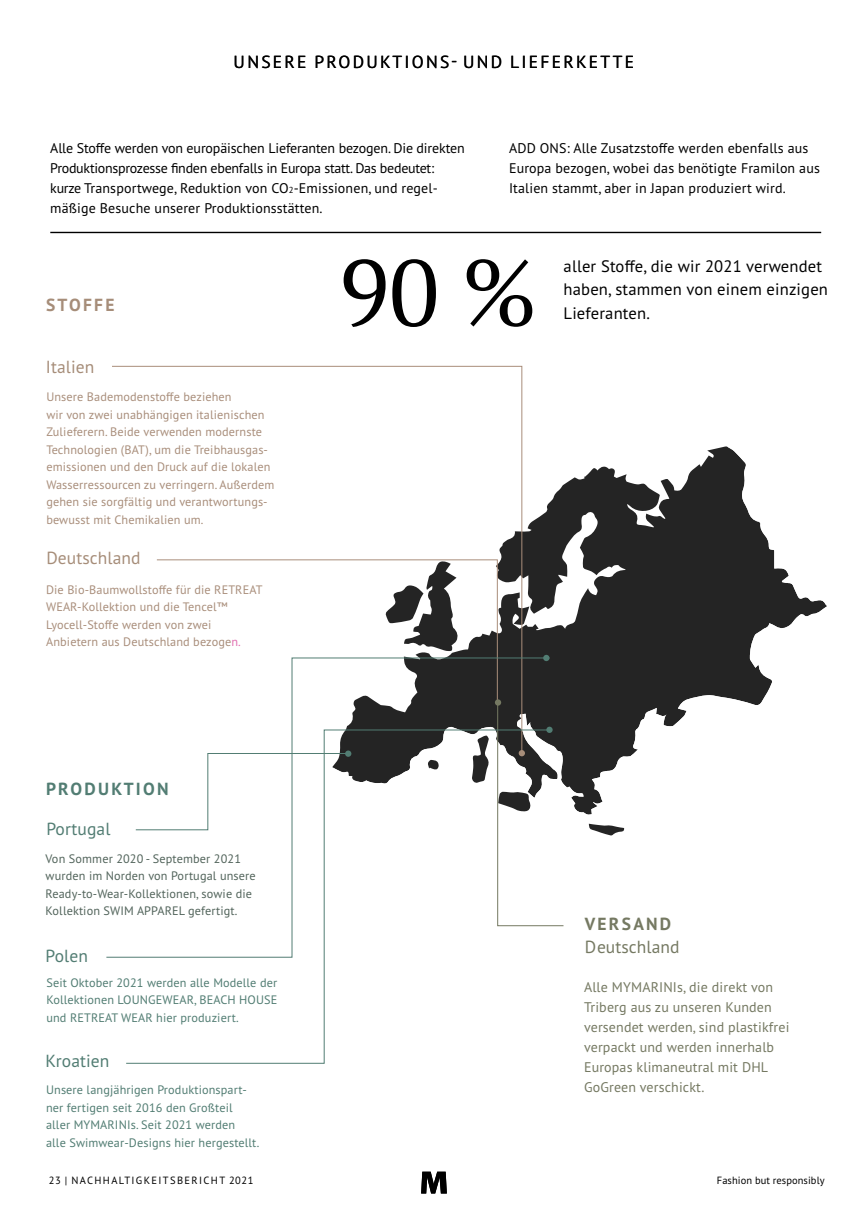
<style>
.page{position:relative;width:868px;height:1228px;background:#fff}
.page>*{position:absolute;margin:0;border:0;box-sizing:border-box;transform-origin:0 0}
.t1{font:93.66px "PT Serif";color:#000}
.t2{font:17.5px "PT Sans Pro";letter-spacing:.13em;color:#000}
.t3{font:17.5px "PT Sans Pro";letter-spacing:.005em;color:#527d73}
.t4{font:17.5px "PT Sans Pro";letter-spacing:.005em;color:#a68d79}
.t5{font:17.5px "PT Sans Pro";letter-spacing:.005em;color:#757962}
.t6{font:700 17.5px "PT Sans Pro";letter-spacing:.13em;color:#527d73}
.t7{font:700 17.5px "PT Sans Pro";letter-spacing:.13em;color:#757962}
.t8{font:700 17.5px "PT Sans Pro";letter-spacing:.13em;color:#a68d79}
.t9{font:16.62px/23.7px "PT Sans Pro";letter-spacing:.01em;color:#000}
.t10{font:14px/19.9px "PT Sans Pro";letter-spacing:-.01em;color:#000}
.t11{font:14px/19.9px "PT Sans Pro";letter-spacing:.01em;color:#757962}
.t12{font:14px/19.9px "PT Sans Pro";letter-spacing:.01em;color:#000}
.t13{font:12.25px/17.5px "PT Sans Pro";letter-spacing:.01em;color:#a98e7b}
.t14{font:12.25px/17.5px "PT Sans Pro";letter-spacing:.01em;color:#527d73;text-align:justify}
.t15{font:12.25px/17.5px "PT Sans Pro";letter-spacing:.01em;color:#52645b}
.t16{font:10.5px "PT Sans Pro";letter-spacing:.13em;color:#000}
.t17{font:10.5px "PT Sans Pro";letter-spacing:.005em;color:#000}
.s1{font-size:8.75px}
.s2{color:#e16fb1}
</style>
<div class="page">
<svg style="left:522px;top:446px;width:205px;height:160px;fill:#242424"></svg>
<svg style="left:522px;top:606px;width:305px;height:230px"></svg>
<svg style="left:727px;top:446px;width:100px;height:160px"></svg>
<svg style="left:589px;top:824px;width:36px;height:11px"></svg>
<svg style="left:112px;top:366px;width:410px;height:292px"></svg>
<svg style="left:157px;top:559px;width:341px;height:99px"></svg>
<svg style="left:550px;top:704px;width:14px;height:222px"></svg>
<div style="left:543px;top:655px;width:7px;height:6px;background:#527d73;border-radius:50%"></div>
<svg style="left:106px;top:658px;width:444px;height:299px"></svg>
<div style="left:546px;top:727px;width:7px;height:6px;background:#527d73;border-radius:50%"></div>
<svg style="left:126px;top:730px;width:424px;height:333px"></svg>
<hr style="left:50px;top:232px;width:771px;height:1px;background:#000">
<svg style="left:421px;top:1172px;width:26px;height:21px"></svg>
<svg style="left:135px;top:753px;width:212px;height:77px"></svg>
<div style="left:345px;top:750px;width:6px;height:7px;background:#527d73;border-radius:50%"></div>
<h2 class="t2" style="left:234px;top:51px;width:402px">UNSERE PRODUKTIONS- UND LIEFERKETTE</h2>
<p class="t10" style="left:50px;top:138px;width:416px">Alle Stoffe werden von europäischen Lieferanten bezogen. Die direkten Produktionsprozesse finden ebenfalls in Europa statt. Das bedeutet: kurze Transportwege, Reduktion von CO<span class="s1">2</span>-Emissionen, und regel&shy;mäßige Besuche unserer Produktionsstätten.</p>
<p class="t12" style="left:509px;top:138px;width:312px">ADD ONS: Alle Zusatzstoffe werden ebenfalls aus<br>Europa bezogen, wobei das benötigte Framilon aus<br>Italien stammt, aber in Japan produziert wird.</p>
<h2 class="t8" style="left:46px;top:293px;width:70px">STOFFE</h2>
<h2 class="t4" style="left:46px;top:355px;width:50px">Italien</h2>
<p class="t13" style="left:46px;top:388px;width:230px">Unsere Bademodenstoffe beziehen<br>wir von zwei unabhängigen italienischen Zulieferern. Beide verwenden modernste Technologien (BAT), um die Treibhausgas&shy;emissionen und den Druck auf die lokalen Wasserressourcen zu verringern. Außerdem gehen sie sorgfältig und verantwortungs&shy;bewusst mit Chemikalien um.</p>
<h2 class="t4" style="left:46px;top:547px;width:96px">Deutschland</h2>
<p class="t13" style="left:46px;top:580px;width:218px">Die Bio-Baumwollstoffe für die RETREAT WEAR-Kollektion und die Tencel™ Lyocell-Stoffe werden von zwei Anbietern aus Deutschland bezoge<span class="s2">n.</span></p>
<h2 class="t6" style="left:46px;top:777px;width:124px">PRODUKTION</h2>
<h2 class="t3" style="left:46px;top:818px;width:66px">Portugal</h2>
<p class="t15" style="left:46px;top:849px;width:212px">Von Sommer 2020 - September 2021 wurden im Norden von Portugal unsere Ready-to-Wear-Kollektionen, sowie die Kollektion SWIM APPAREL gefertigt.</p>
<h2 class="t3" style="left:46px;top:944px;width:44px">Polen</h2>
<p class="t14" style="left:46px;top:973px;width:233px">Seit Oktober 2021 werden alle Modelle der Kollektionen LOUNGEWEAR, BEACH HOUSE und RETREAT WEAR hier produziert.</p>
<h2 class="t3" style="left:46px;top:1050px;width:65px">Kroatien</h2>
<p class="t14" style="left:46px;top:1081px;width:215px;text-align:left">Unsere langjährigen Produktionspart&shy;ner fertigen seit 2016 den Großteil aller MYMARINIs. Seit 2021 werden<br>alle Swimwear-Designs hier hergestellt.</p>
<p class="t16" style="left:49px;top:1173px;width:206px">23 | NACHHALTIGKEITSBERICHT 2021</p>
<h1 class="t1" style="left:339px;top:232px;width:200px">90 %</h1>
<h3 class="t9" style="left:564px;top:254px;width:266px">aller Stoffe, die wir 2021 verwendet haben, stammen von einem einzigen</h3>
<h3 class="t9" style="left:564px;top:301px;width:88px">Lieferanten.</h3>
<h2 class="t7" style="left:585px;top:912px;width:88px">VERSAND</h2>
<h2 class="t5" style="left:585px;top:936px;width:96px">Deutschland</h2>
<p class="t11" style="left:584px;top:977px;width:207px">Alle MYMARINIs, die direkt von<br>Triberg aus zu unseren Kunden versendet werden, sind plastikfrei verpackt und werden innerhalb<br>Europas klimaneutral mit DHL<br>GoGreen verschickt.</p>
<p class="t17" style="left:717px;top:1173px;width:109px">Fashion but responsibly</p>
</div>
